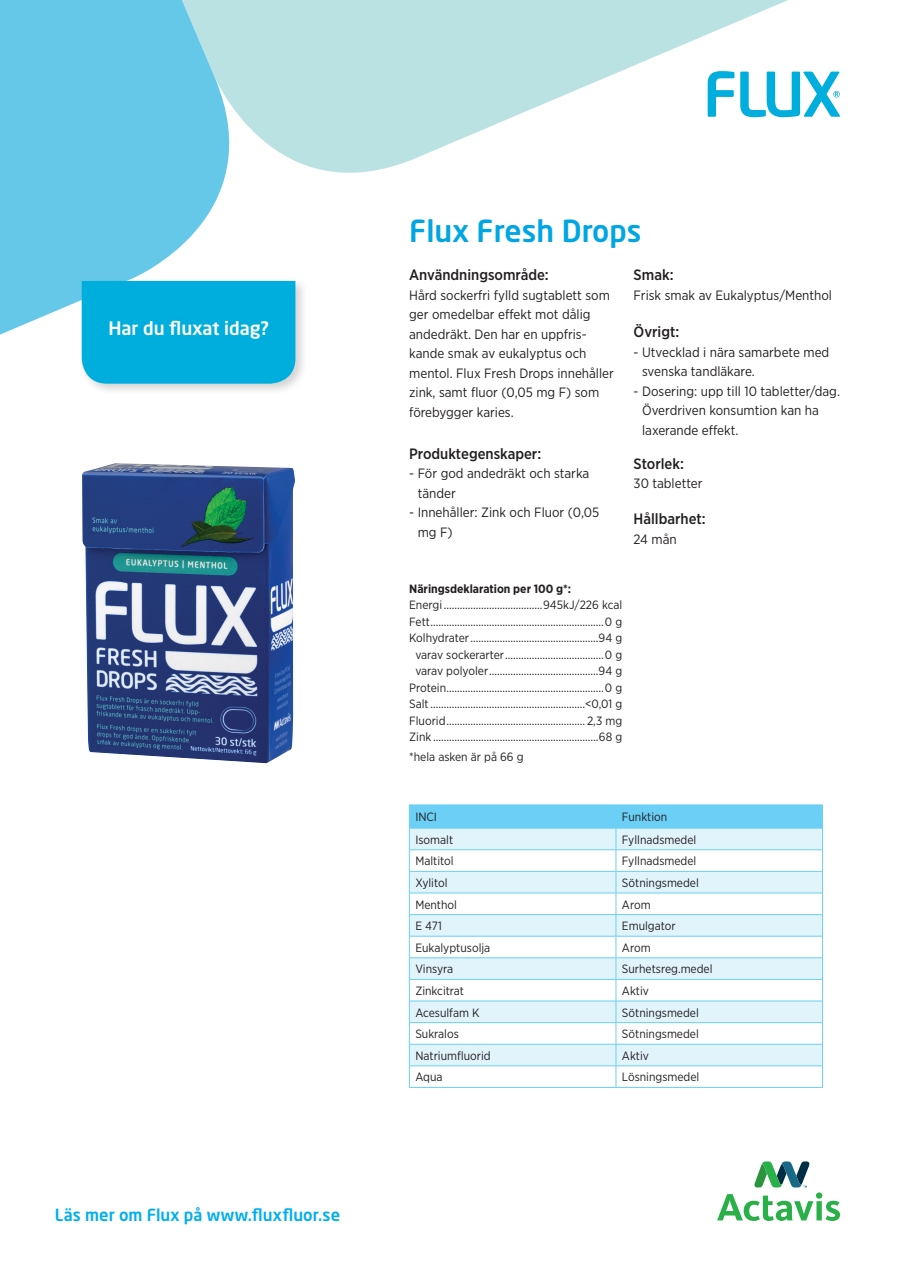
<style>
.page{position:relative;width:897px;height:1265px;background:#fff}
.page>*{position:absolute;margin:0;border:0;box-sizing:border-box;transform-origin:0 0}
.t1{font:500 30px "Neo Sans Pro";color:#00a6e4}
.t2{font:500 18.45px "Neo Sans Pro";color:#fff}
.t3{font:500 16.5px "Neo Sans Pro";letter-spacing:.005em;color:#00aeef}
.t4{font:500 15px "Gotham Narrow";color:#231f20}
.t5{font:13.5px/19.5px "Gotham Narrow";color:#231f20}
.t6{font:12px/16.5px "Gotham Narrow";color:#231f20;text-align:center}
.t7{font:700 12px "Gotham Narrow";color:#231f20}
</style>
<div class="page">
<svg style="left:274px;top:0;width:566px;height:173px;fill:#bbe2e3"></svg>
<svg style="left:0;top:0;width:274px;height:335px;fill:#66c8e9"></svg>
<div style="left:78px;top:277px;width:230px;height:119px;background:#231f20;opacity:.2"></div>
<div style="left:82px;top:281px;width:213px;height:103px;background:#00aedd"></div>
<svg style="left:717px;top:1161px;width:123px;height:60px"></svg>
<img style="left:82px;top:463px;width:213px;height:300px">
<hr style="left:409px;top:804px;width:207px;height:1px;background:#6bcff6">
<hr style="left:616px;top:804px;width:207px;height:1px;background:#6bcff6">
<svg style="left:409px;top:805px;width:414px;height:282px"></svg>
<hr style="left:409px;top:1087px;width:207px;height:1px;background:#6bcff6">
<hr style="left:616px;top:1087px;width:207px;height:1px;background:#6bcff6">
<h2 class="t2" style="left:108px;top:316px;width:162px">Har du fluxat idag?</h2>
<h3 class="t3" style="left:55px;top:1204px;width:287px">Läs mer om Flux på www.fluxfluor.se</h3>
<h1 class="t1" style="left:409px;top:212px;width:234px">Flux Fresh Drops</h1>
<p class="t4" style="left:409px;top:265px;width:141px">Användningsområde:</p>
<p class="t5" style="left:409px;top:285px;width:206px">Hård sockerfri fylld sugtablett som ger omedelbar effekt mot dålig andedräkt. Den har en uppfris&shy;kande smak av eukalyptus och mentol. Flux Fresh Drops innehåller zink, samt fluor (0,05 mg F) som förebygger karies.</p>
<p class="t4" style="left:409px;top:444px;width:134px">Produktegenskaper:</p>
<p class="t5" style="left:418px;top:463px;width:173px;text-indent:-9px">- För god andedräkt och starka tänder</p>
<p class="t5" style="left:418px;top:502px;width:183px;text-indent:-9px">- Innehåller: Zink och Fluor (0,05 mg F)</p>
<p class="t4" style="left:633px;top:265px;width:41px">Smak:</p>
<p class="t5" style="left:633px;top:285px;width:200px">Frisk smak av Eukalyptus/Menthol</p>
<p class="t4" style="left:633px;top:322px;width:47px">Övrigt:</p>
<p class="t5" style="left:642px;top:342px;width:189px;text-indent:-9px">- Utvecklad i nära samarbete med svenska tandläkare.</p>
<p class="t5" style="left:642px;top:381px;width:199px;text-indent:-9px">- Dosering: upp till 10 tabletter/dag.<br>Överdriven konsumtion kan ha laxerande effekt.</p>
<p class="t4" style="left:633px;top:454px;width:52px">Storlek:</p>
<p class="t5" style="left:633px;top:474px;width:70px">30 tabletter</p>
<p class="t4" style="left:633px;top:510px;width:74px">Hållbarhet:</p>
<p class="t5" style="left:633px;top:529px;width:45px">24 mån</p>
<p class="t7" style="left:409px;top:581px;width:164px">Näringsdeklaration per 100 g*:</p>
<p class="t6" style="left:409px;top:596px;width:215px">Energi .....................................945kJ/226 kcal Fett.................................................................0 g Kolhydrater................................................94 g varav sockerarter.....................................0 g varav polyoler.........................................94 g Protein...........................................................0 g Salt..........................................................&lt;0,01 g Fluorid.................................................... 2,3 mg Zink ..............................................................68 g</p>
<p class="t6" style="left:409px;top:748px;width:116px">*hela asken är på 66 g</p>
<p class="t6" style="left:415px;top:808px;width:23px">INCI</p>
<p class="t6" style="left:622px;top:808px;width:47px">Funktion</p>
<p class="t6" style="left:415px;top:831px;width:39px">Isomalt</p>
<p class="t6" style="left:622px;top:831px;width:76px">Fyllnadsmedel</p>
<p class="t6" style="left:415px;top:852px;width:40px">Maltitol</p>
<p class="t6" style="left:622px;top:852px;width:76px">Fyllnadsmedel</p>
<p class="t6" style="left:415px;top:874px;width:34px">Xylitol</p>
<p class="t6" style="left:622px;top:874px;width:78px">Sötningsmedel</p>
<p class="t6" style="left:415px;top:896px;width:43px">Menthol</p>
<p class="t6" style="left:622px;top:896px;width:30px">Arom</p>
<p class="t6" style="left:415px;top:917px;width:28px">E 471</p>
<p class="t6" style="left:622px;top:917px;width:55px">Emulgator</p>
<p class="t6" style="left:415px;top:939px;width:76px">Eukalyptusolja</p>
<p class="t6" style="left:622px;top:939px;width:30px">Arom</p>
<p class="t6" style="left:415px;top:960px;width:39px">Vinsyra</p>
<p class="t6" style="left:622px;top:960px;width:92px">Surhetsreg.medel</p>
<p class="t6" style="left:415px;top:982px;width:50px">Zinkcitrat</p>
<p class="t6" style="left:622px;top:982px;width:28px">Aktiv</p>
<p class="t6" style="left:415px;top:1004px;width:66px">Acesulfam K</p>
<p class="t6" style="left:622px;top:1004px;width:78px">Sötningsmedel</p>
<p class="t6" style="left:415px;top:1025px;width:45px">Sukralos</p>
<p class="t6" style="left:622px;top:1025px;width:78px">Sötningsmedel</p>
<p class="t6" style="left:415px;top:1047px;width:77px">Natriumfluorid</p>
<p class="t6" style="left:622px;top:1047px;width:28px">Aktiv</p>
<p class="t6" style="left:415px;top:1068px;width:29px">Aqua</p>
<p class="t6" style="left:622px;top:1068px;width:79px">Lösningsmedel</p>
</div>
